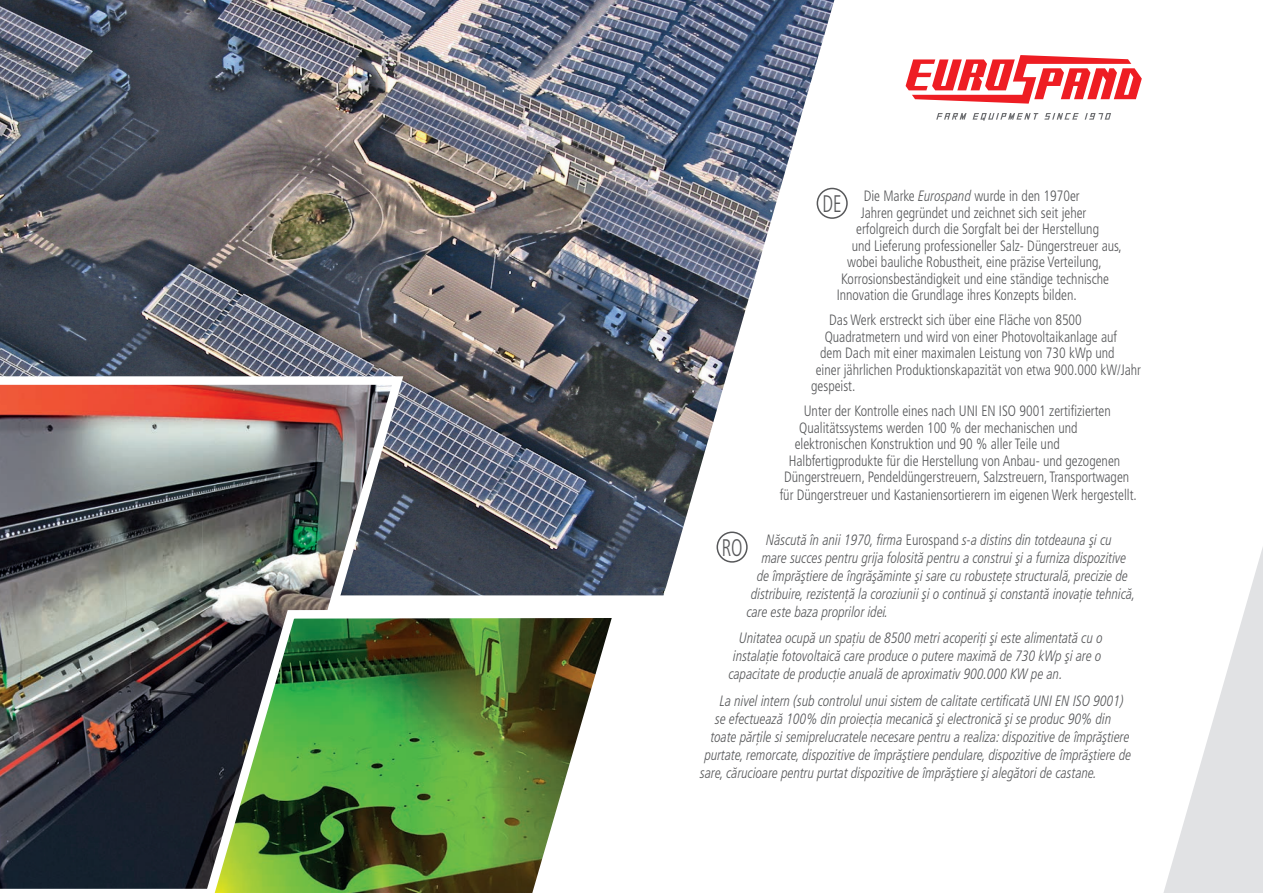
<style>
.page{position:relative;width:1263px;height:893px;background:#fff}
.page>*{position:absolute;margin:0;border:0;box-sizing:border-box;transform-origin:0 0}
.t1{font:300 condensed 24px "Frutiger LT Pro";color:#57585a;scale:.8 1}
.t2{font:300 condensed 15px "Frutiger LT Pro";color:#57585a;scale:.92 1}
.t3{font:italic 300 condensed 15px/18px "Frutiger LT Pro";color:#57585a;text-align:justify;scale:.92 1}
.s1{font-style:italic}
.s2{font-style:normal}
</style>
<div class="page">
<img style="left:0;top:0;width:838px;height:595px">
<img style="left:0;top:372px;width:409px;height:517px">
<img style="left:188px;top:603px;width:424px;height:290px">
<svg style="left:1163px;top:551px;width:99px;height:342px"></svg>
<svg style="left:936px;top:113px;width:30px;height:7px"></svg>
<svg style="left:972px;top:113px;width:66px;height:8px"></svg>
<svg style="left:1044px;top:113px;width:35px;height:7px"></svg>
<svg style="left:1085px;top:113px;width:26px;height:7px"></svg>
<svg style="left:906px;top:55px;width:236px;height:49px"></svg>
<hr style="left:1262px;top:298px;width:1px;height:595px;background:#e1e2e4">
<svg style="left:1262px;top:298px;width:1px;height:248px"></svg>
<div style="left:817px;top:188px;width:31px;height:31px;border:2px solid #57585a;border-radius:50%"></div>
<div style="left:716px;top:531px;width:32px;height:32px;border:2px solid #57585a;border-radius:50%"></div>
<p class="t2" style="left:864px;top:188px;width:236px">Die Marke <span class="s1">Eurospand</span> wurde in den 1970er</p>
<p class="t2" style="left:861px;top:204px;width:247px">Jahren gegründet und zeichnet sich seit jeher</p>
<p class="t2" style="left:856px;top:221px;width:265px">erfolgreich durch die Sorgfalt bei der Herstellung</p>
<p class="t2" style="left:852px;top:237px;width:295px">und Lieferung professioneller Salz- Düngerstreuer aus,</p>
<p class="t2" style="left:847px;top:254px;width:278px">wobei bauliche Robustheit, eine präzise Verteilung,</p>
<p class="t2" style="left:841px;top:270px;width:293px">Korrosionsbeständigkeit und eine ständige technische</p>
<p class="t2" style="left:837px;top:287px;width:262px">Innovation die Grundlage ihres Konzepts bilden.</p>
<p class="t2" style="left:829px;top:312px;width:276px">Das Werk erstreckt sich über eine Fläche von 8500</p>
<p class="t2" style="left:825px;top:328px;width:319px">Quadratmetern und wird von einer Photovoltaikanlage auf</p>
<p class="t2" style="left:820px;top:345px;width:321px">dem Dach mit einer maximalen Leistung von 730 kWp und</p>
<p class="t2" style="left:816px;top:361px;width:355px">einer jährlichen Produktionskapazität von etwa 900.000 kW/Jahr</p>
<p class="t2" style="left:811px;top:378px;width:50px">gespeist.</p>
<p class="t2" style="left:804px;top:403px;width:335px">Unter der Kontrolle eines nach UNI EN ISO 9001 zertifizierten</p>
<p class="t2" style="left:799px;top:419px;width:304px">Qualitätssystems werden 100 % der mechanischen und</p>
<p class="t2" style="left:795px;top:436px;width:290px">elektronischen Konstruktion und 90 % aller Teile und</p>
<p class="t2" style="left:789px;top:452px;width:362px">Halbfertigprodukte für die Herstellung von Anbau- und gezogenen</p>
<p class="t2" style="left:784px;top:469px;width:377px">Düngerstreuern, Pendeldüngerstreuern, Salzstreuern, Transportwagen</p>
<p class="t2" style="left:780px;top:487px;width:390px">für Düngerstreuer und Kastaniensortierern im eigenen Werk hergestellt.</p>
<p class="t3" style="left:766px;top:531px;width:377px">Născută în anii 1970, firma <span class="s2">Eurospand</span> s-a distins din totdeauna şi cu</p>
<p class="t3" style="left:762px;top:549px;width:398px">mare succes pentru grija folosită pentru a construi şi a furniza dispozitive</p>
<p class="t3" style="left:757px;top:567px;width:405px">de împrăştiere de îngrăşăminte şi sare cu robusteţe structurală, precizie de</p>
<p class="t3" style="left:751px;top:585px;width:419px">distribuire, rezistenţă la coroziunii şi o continuă şi constantă inovaţie tehnică,</p>
<p class="t3" style="left:747px;top:603px;width:155px">care este baza proprilor idei.</p>
<p class="t3" style="left:729px;top:629px;width:408px;text-indent:11px">Unitatea ocupă un spaţiu de 8500 metri acoperiţi şi este alimentată cu o instalaţie fotovoltaică care produce o putere maximă de 730 kWp şi are o capacitate de producţie anuală de aproximativ 900.000 KW pe an.</p>
<p class="t3" style="left:720px;top:692px;width:441px">La nivel intern (sub controlul unui sistem de calitate certificată UNI EN ISO 9001)</p>
<p class="t3" style="left:715px;top:710px;width:432px">se efectuează 100% din proiecţia mecanică şi electronică şi se produc 90% din</p>
<p class="t3" style="left:711px;top:728px;width:457px">toate părţile si semiprelucratele necesare pentru a realiza: dispozitive de împrăştiere</p>
<p class="t3" style="left:705px;top:746px;width:465px">purtate, remorcate, dispozitive de împrăştiere pendulare, dispozitive de împrăştiere de</p>
<p class="t3" style="left:700px;top:764px;width:433px">sare, cărucioare pentru purtat dispozitive de împrăştiere şi alegători de castane.</p>
<h1 class="t1" style="left:823px;top:190px;width:25px">DE</h1>
<h1 class="t1" style="left:722px;top:534px;width:28px">RO</h1>
</div>
